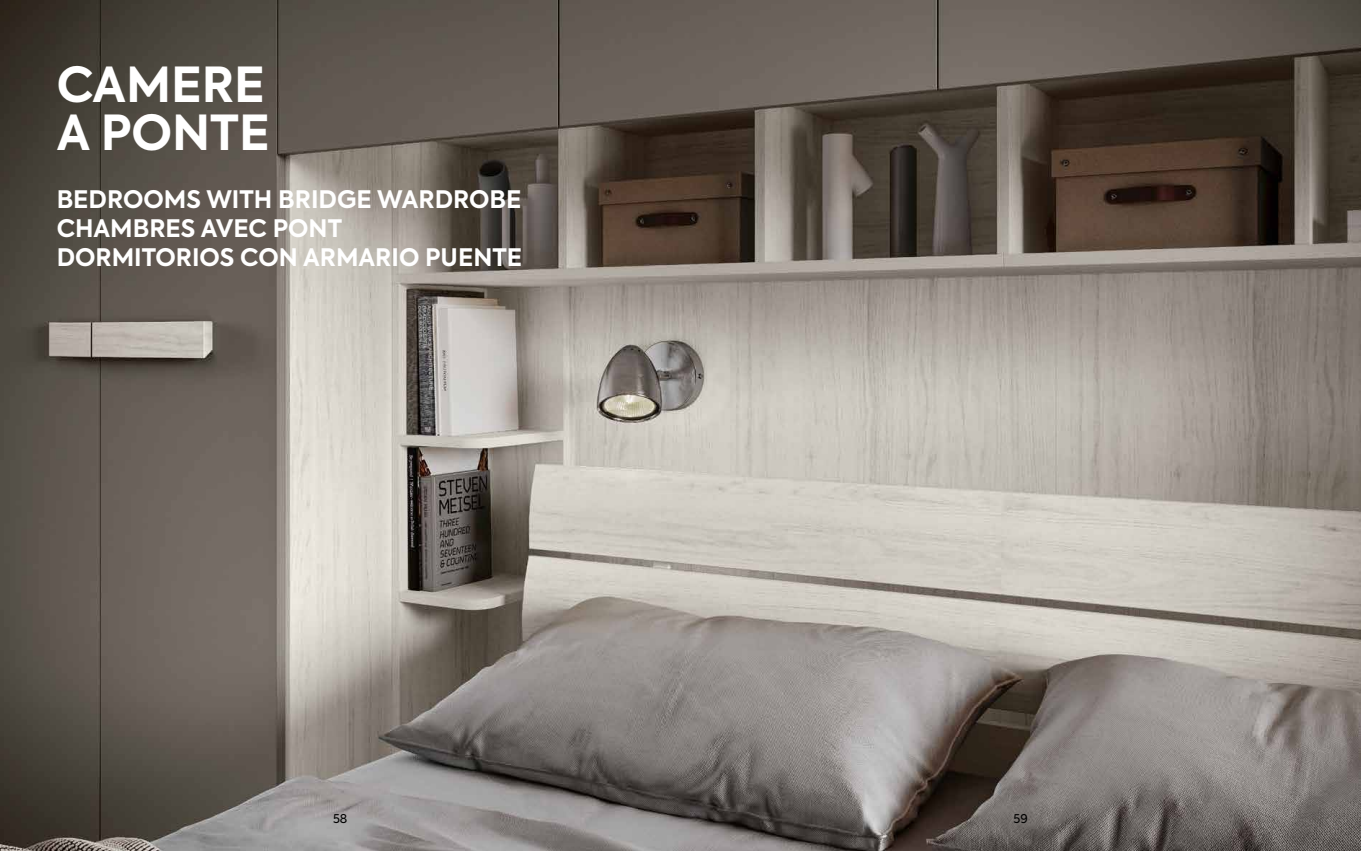
<style>
.page{position:relative;width:1361px;height:851px;background:#fff}
.page>*{position:absolute;margin:0;border:0;box-sizing:border-box;transform-origin:0 0}
.t1{font:700 48px/48px "Axiforma";color:#fff}
.t2{font:700 24px/28.8px "Axiforma";color:#fff}
.t3{font:12px "Axiforma";color:#000}
</style>
<div class="page">
<img style="left:0;top:0;width:1361px;height:850px">
<h1 class="t1" style="left:57px;top:62px;width:214px">CAMERE<br>A PONTE</h1>
<p class="t2" style="left:57px;top:185px;width:467px">BEDROOMS WITH BRIDGE WARDROBE<br>CHAMBRES AVEC PONT<br>DORMITORIOS CON ARMARIO PUENTE</p>
<p class="t3" style="left:333px;top:810px;width:16px">58</p>
<p class="t3" style="left:1013px;top:810px;width:16px">59</p>
</div>
